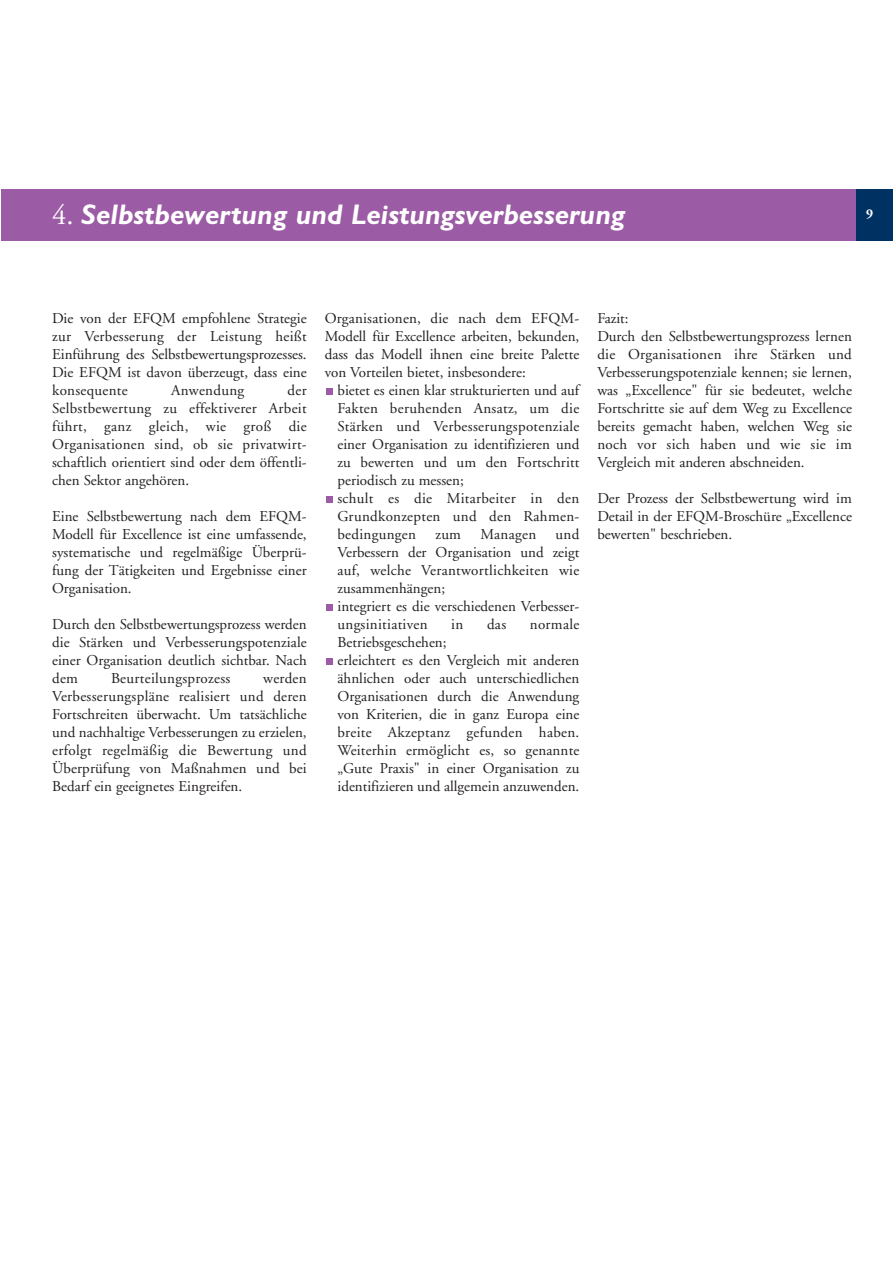
<style>
.page{position:relative;width:893px;height:1262px;background:#fff}
.page>*{position:absolute;margin:0;border:0;box-sizing:border-box;transform-origin:0 0}
.t1{font:italic 700 28.5px "Gill Sans";color:#fff}
.t2{font:15px/18px "Adobe Garamond";color:#231f20;text-align:justify}
.t3{font:15px "Adobe Garamond";letter-spacing:.02em;color:#231f20}
.t4{font:700 13.5px "Adobe Garamond";color:#fff}
.s1{font-family:"Adobe Garamond";font-weight:400;font-style:normal}
</style>
<div class="page">
<div style="left:1px;top:190px;width:855px;height:51px;background:#9b5ba5"></div>
<div style="left:856px;top:190px;width:36px;height:51px;background:#003163"></div>
<svg style="left:326px;top:658px;width:6px;height:6px"></svg>
<svg style="left:326px;top:604px;width:6px;height:6px"></svg>
<svg style="left:326px;top:496px;width:6px;height:6px"></svg>
<svg style="left:326px;top:388px;width:6px;height:6px"></svg>
<h1 class="t1" style="left:52px;top:204px;width:574px"><span class="s1">4.</span> Selbstbewertung und Leistungsverbesserung</h1>
<p class="t4" style="left:866px;top:209px;width:9px">9</p>
<p class="t2" style="left:52px;top:310px;width:256px">Die von der EFQM empfohlene Strategie zur Verbesserung der Leistung heißt Einführung des Selbstbewertungsprozesses.<br>Die EFQM ist davon überzeugt, dass eine konsequente</p>
<p class="t2" style="left:52px;top:382px;width:256px;text-indent:235px">der Selbstbewertung zu effektiverer Arbeit führt, ganz gleich, wie groß die Organisationen sind, ob sie privatwirt&shy;schaftlich orientiert sind oder dem öffentli&shy;chen Sektor angehören.</p>
<p class="t2" style="left:52px;top:508px;width:256px">Eine Selbstbewertung nach dem EFQM-Modell für Excellence ist eine umfassende, systematische und regelmäßige Überprü&shy;fung der Tätigkeiten und Ergebnisse einer Organisation.</p>
<p class="t2" style="left:52px;top:616px;width:256px">Durch den Selbstbewertungsprozess werden die Stärken und Verbesserungspotenziale einer Organisation deutlich sichtbar. Nach dem</p>
<p class="t3" style="left:171px;top:384px;width:75px">Anwendung</p>
<p class="t2" style="left:52px;top:670px;width:256px;text-indent:211px">werden Verbesserungspläne realisiert und deren Fortschreiten überwacht. Um tatsächliche und nachhaltige Verbesserungen zu erzielen, erfolgt regelmäßig die Bewertung und Überprüfung von Maßnahmen und bei Bedarf ein geeignetes Eingreifen.</p>
<p class="t3" style="left:111px;top:672px;width:121px">Beurteilungsprozess</p>
<p class="t2" style="left:325px;top:310px;width:256px">Organisationen, die nach dem EFQM-Modell für Excellence arbeiten, bekunden, dass das Modell ihnen eine breite Palette von Vorteilen bietet, insbesondere:</p>
<p class="t2" style="left:337px;top:382px;width:243px;text-align:left">bietet es einen klar strukturierten und auf<br>Fakten beruhenden Ansatz, um die<br>Stärken und Verbesserungspotenziale einer Organisation zu identifizieren und zu bewerten und um den Fortschritt periodisch zu messen;<br>schult es die Mitarbeiter in den<br>Grundkonzepten und den Rahmen&shy;bedingungen</p>
<p class="t2" style="left:337px;top:526px;width:243px;text-align:left;text-indent:218px">und<br>Verbessern der Organisation und zeigt auf, welche Verantwortlichkeiten wie zusammenhängen;<br>integriert es die verschiedenen Verbesser&shy;ungsinitiativen</p>
<p class="t2" style="left:435px;top:526px;width:27px">zum</p>
<p class="t3" style="left:480px;top:528px;width:57px">Managen</p>
<p class="t2" style="left:451px;top:616px;width:14px">in</p>
<p class="t2" style="left:487px;top:616px;width:21px">das</p>
<p class="t3" style="left:530px;top:618px;width:51px">normale</p>
<p class="t2" style="left:337px;top:634px;width:243px;text-align:left">Betriebsgeschehen;<br>erleichtert es den Vergleich mit anderen ähnlichen oder auch unterschiedlichen Organisationen durch die Anwendung von Kriterien, die in ganz Europa eine breite Akzeptanz gefunden haben.<br>Weiterhin ermöglicht es, so genannte „Gute Praxis" in einer Organisation zu identifizieren und allgemein anzuwenden.</p>
<p class="t2" style="left:597px;top:310px;width:256px;text-align:left">Fazit:<br>Durch den Selbstbewertungsprozess lernen die Organisationen ihre Stärken und Verbesserungspotenziale kennen; sie lernen, was „Excellence" für sie bedeutet, welche Fortschritte sie auf dem Weg zu Excellence bereits gemacht haben, welchen Weg sie noch vor sich haben und wie sie im Vergleich mit anderen abschneiden.</p>
<p class="t2" style="left:597px;top:490px;width:256px">Der Prozess der Selbstbewertung wird im Detail in der EFQM-Broschüre „Excellence bewerten" beschrieben.</p>
</div>
